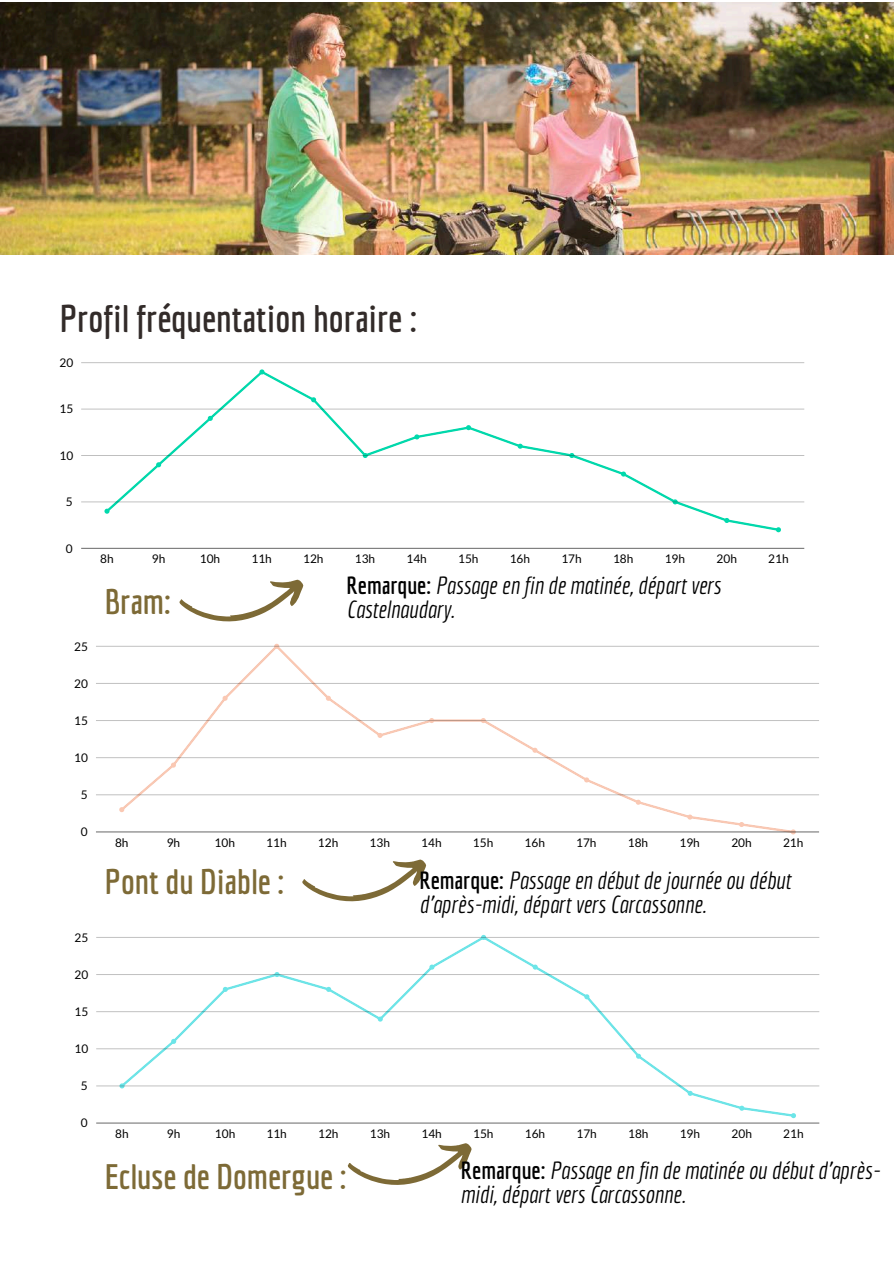
<style>
.page{position:relative;width:894px;height:1264px;background:#fff}
.page>*{position:absolute;margin:0;border:0;box-sizing:border-box;transform-origin:0 0}
.t1{font:700 37.5px "Economica";color:#322b29}
.t2{font:700 34.5px "Economica";color:#7d6a36}
.t3{font:italic 24px/24.8px "Economica";color:#000}
.t4{font:11.85px "Lato";color:#000}
.s1{font-weight:700;font-style:normal}
</style>
<div class="page">
<img style="left:0;top:2px;width:893px;height:252px">
<svg style="left:179px;top:579px;width:125px;height:43px"></svg>
<svg style="left:104px;top:369px;width:676px;height:163px"></svg>
<hr style="left:81px;top:548px;width:723px;height:1px;background:#808080">
<hr style="left:81px;top:501px;width:723px;height:1px;background:#dadada">
<hr style="left:81px;top:455px;width:723px;height:1px;background:#bfbfbf">
<hr style="left:81px;top:409px;width:723px;height:1px;background:#dadada">
<hr style="left:81px;top:362px;width:723px;height:1px;background:#cbcbcb">
<hr style="left:431px;top:719px;width:52px;height:2px;background:#fac8b3">
<svg style="left:118px;top:643px;width:316px;height:169px"></svg>
<svg style="left:480px;top:718px;width:315px;height:116px"></svg>
<hr style="left:96px;top:831px;width:722px;height:1px;background:#aaa">
<hr style="left:96px;top:794px;width:722px;height:1px;background:#d3d3d3">
<hr style="left:96px;top:757px;width:722px;height:1px;background:#cbcbcb">
<hr style="left:96px;top:720px;width:722px;height:1px;background:#000;opacity:.25">
<hr style="left:96px;top:683px;width:722px;height:1px;background:#c4c4c4">
<hr style="left:96px;top:646px;width:722px;height:1px;background:#cdcdcd">
<svg style="left:302px;top:859px;width:125px;height:43px"></svg>
<svg style="left:119px;top:934px;width:676px;height:184px"></svg>
<hr style="left:96px;top:1122px;width:723px;height:1px;background:#bdbdbd">
<hr style="left:96px;top:1085px;width:723px;height:1px;background:#dbdbdb">
<hr style="left:96px;top:1048px;width:723px;height:1px;background:#d3d3d3">
<hr style="left:96px;top:1011px;width:723px;height:1px;background:#cbcbcb">
<hr style="left:96px;top:974px;width:723px;height:1px;background:#c2c2c2">
<hr style="left:96px;top:937px;width:723px;height:1px;background:#c5c5c5">
<svg style="left:347px;top:1143px;width:125px;height:42px"></svg>
<h1 class="t1" style="left:60px;top:296px;width:358px">Profil fréquentation horaire :</h1>
<p class="t4" style="left:59px;top:355px;width:15px">20</p>
<p class="t4" style="left:59px;top:401px;width:15px">15</p>
<p class="t4" style="left:59px;top:448px;width:15px">10</p>
<p class="t4" style="left:66px;top:494px;width:8px">5</p>
<p class="t4" style="left:66px;top:541px;width:8px">0</p>
<p class="t4" style="left:74px;top:639px;width:15px">25</p>
<p class="t4" style="left:74px;top:676px;width:15px">20</p>
<p class="t4" style="left:74px;top:713px;width:15px">15</p>
<p class="t4" style="left:74px;top:750px;width:15px">10</p>
<p class="t4" style="left:81px;top:787px;width:8px">5</p>
<p class="t4" style="left:81px;top:824px;width:8px">0</p>
<p class="t4" style="left:74px;top:930px;width:15px">25</p>
<p class="t4" style="left:74px;top:967px;width:15px">20</p>
<p class="t4" style="left:74px;top:1004px;width:15px">15</p>
<p class="t4" style="left:74px;top:1041px;width:15px">10</p>
<p class="t4" style="left:81px;top:1078px;width:8px">5</p>
<p class="t4" style="left:81px;top:1115px;width:8px">0</p>
<p class="t4" style="left:100px;top:551px;width:15px">8h</p>
<p class="t4" style="left:152px;top:551px;width:15px">9h</p>
<p class="t4" style="left:200px;top:551px;width:22px">10h</p>
<p class="t4" style="left:251px;top:551px;width:22px">11h</p>
<p class="t4" style="left:303px;top:551px;width:22px">12h</p>
<p class="t4" style="left:355px;top:551px;width:22px">13h</p>
<p class="t4" style="left:406px;top:551px;width:22px">14h</p>
<p class="t4" style="left:458px;top:551px;width:22px">15h</p>
<p class="t4" style="left:509px;top:551px;width:22px">16h</p>
<p class="t4" style="left:561px;top:551px;width:22px">17h</p>
<p class="t4" style="left:613px;top:551px;width:22px">18h</p>
<p class="t4" style="left:664px;top:551px;width:22px">19h</p>
<p class="t4" style="left:716px;top:551px;width:22px">20h</p>
<p class="t4" style="left:768px;top:551px;width:22px">21h</p>
<h2 class="t2" style="left:105px;top:581px;width:67px">Bram:</h2>
<p class="t3" style="left:346px;top:572px;width:376px"><span class="s1">Remarque:</span> Passage en fin de matinée, départ vers<br>Castelnaudary.</p>
<p class="t4" style="left:115px;top:835px;width:15px">8h</p>
<p class="t4" style="left:167px;top:835px;width:15px">9h</p>
<p class="t4" style="left:214px;top:835px;width:22px">10h</p>
<p class="t4" style="left:266px;top:835px;width:22px">11h</p>
<p class="t4" style="left:318px;top:835px;width:22px">12h</p>
<p class="t4" style="left:369px;top:835px;width:22px">13h</p>
<p class="t4" style="left:421px;top:835px;width:22px">14h</p>
<p class="t4" style="left:473px;top:835px;width:22px">15h</p>
<p class="t4" style="left:524px;top:835px;width:22px">16h</p>
<p class="t4" style="left:576px;top:835px;width:22px">17h</p>
<p class="t4" style="left:627px;top:835px;width:22px">18h</p>
<p class="t4" style="left:679px;top:835px;width:22px">19h</p>
<p class="t4" style="left:731px;top:835px;width:22px">20h</p>
<p class="t4" style="left:782px;top:835px;width:22px">21h</p>
<h2 class="t2" style="left:105px;top:861px;width:181px">Pont du Diable :</h2>
<p class="t3" style="left:419px;top:867px;width:372px"><span class="s1">Remarque:</span> Passage en début de journée ou début d’après-midi, départ vers Carcassonne.</p>
<p class="t4" style="left:115px;top:1126px;width:15px">8h</p>
<p class="t4" style="left:167px;top:1126px;width:15px">9h</p>
<p class="t4" style="left:215px;top:1126px;width:22px">10h</p>
<p class="t4" style="left:266px;top:1126px;width:22px">11h</p>
<p class="t4" style="left:318px;top:1126px;width:22px">12h</p>
<p class="t4" style="left:370px;top:1126px;width:22px">13h</p>
<p class="t4" style="left:421px;top:1126px;width:22px">14h</p>
<p class="t4" style="left:473px;top:1126px;width:22px">15h</p>
<p class="t4" style="left:524px;top:1126px;width:22px">16h</p>
<p class="t4" style="left:576px;top:1126px;width:22px">17h</p>
<p class="t4" style="left:628px;top:1126px;width:22px">18h</p>
<p class="t4" style="left:679px;top:1126px;width:22px">19h</p>
<p class="t4" style="left:731px;top:1126px;width:22px">20h</p>
<p class="t4" style="left:783px;top:1126px;width:22px">21h</p>
<h2 class="t2" style="left:105px;top:1156px;width:243px">Ecluse de Domergue :</h2>
<p class="t3" style="left:461px;top:1157px;width:417px"><span class="s1">Remarque:</span> Passage en fin de matinée ou début d’après&shy;midi, départ vers Carcassonne.</p>
</div>
